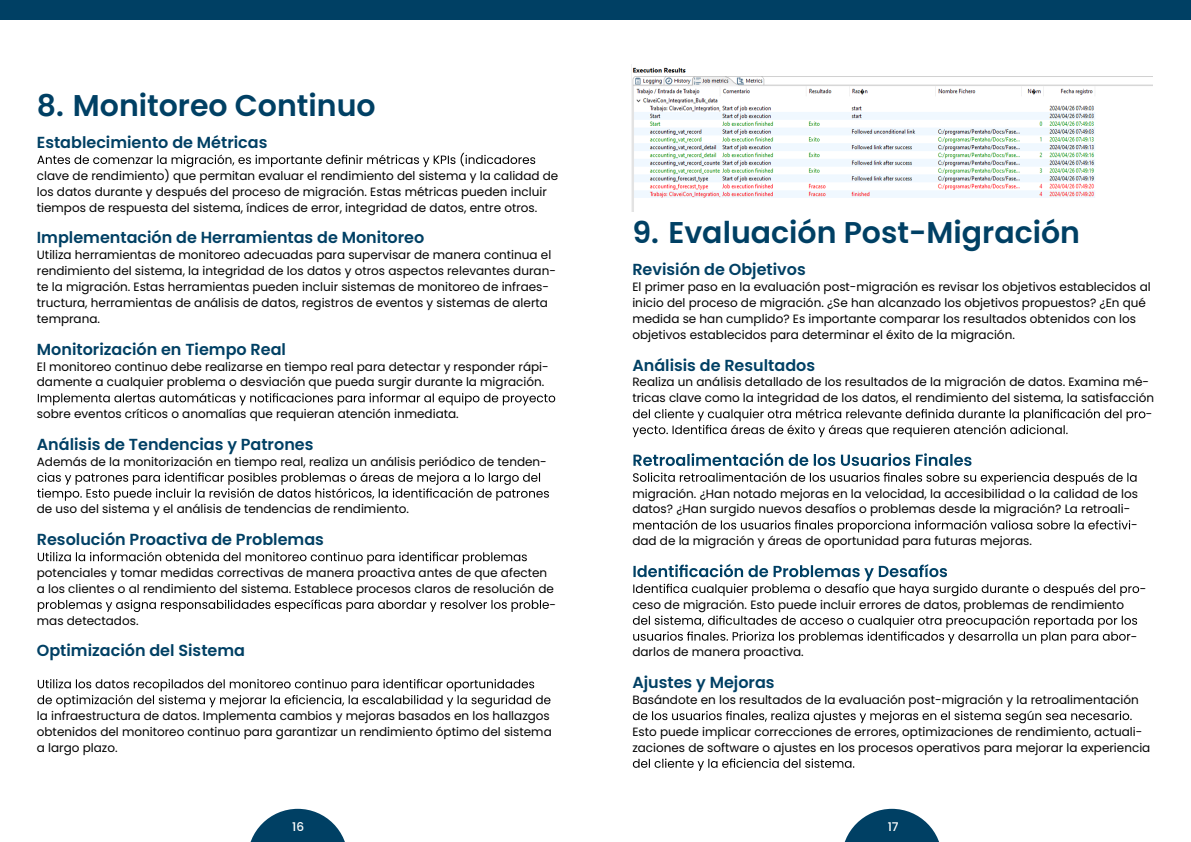
<style>
.page{position:relative;width:1191px;height:842px;background:#fff}
.page>*{position:absolute;margin:0;border:0;box-sizing:border-box;transform-origin:0 0}
.t1{font:600 30px "Poppins";color:#004064}
.t2{font:600 16px "Poppins";color:#004064}
.t3{font:12px/15.9px "Poppins";color:#000}
.t4{font:500 12px "Poppins";color:#fff}
</style>
<div class="page">
<svg style="left:844px;top:809px;width:95px;height:33px"></svg>
<svg style="left:250px;top:809px;width:95px;height:33px"></svg>
<div style="left:595px;top:0;width:596px;height:19px;background:#004064"></div>
<div style="left:0;top:0;width:595px;height:19px;background:#004064"></div>
<svg style="left:37px;top:153px;width:498px;height:14px"></svg>
<svg style="left:38px;top:393px;width:517px;height:12px"></svg>
<svg style="left:37px;top:472px;width:512px;height:29px"></svg>
<svg style="left:38px;top:552px;width:489px;height:12px"></svg>
<svg style="left:38px;top:599px;width:511px;height:13px"></svg>
<svg style="left:37px;top:679px;width:513px;height:28px"></svg>
<svg style="left:632px;top:409px;width:513px;height:28px"></svg>
<svg style="left:633px;top:453px;width:338px;height:13px"></svg>
<svg style="left:633px;top:472px;width:503px;height:13px"></svg>
<svg style="left:633px;top:520px;width:497px;height:12px"></svg>
<svg style="left:633px;top:564px;width:506px;height:32px"></svg>
<svg style="left:633px;top:615px;width:504px;height:29px"></svg>
<svg style="left:633px;top:711px;width:498px;height:12px"></svg>
<svg style="left:633px;top:758px;width:221px;height:13px"></svg>
<img style="left:631px;top:64px;width:521px;height:148px">
<h1 class="t1" style="left:37px;top:88px;width:340px">8. Monitoreo Continuo</h1>
<h2 class="t2" style="left:37px;top:133px;width:232px">Establecimiento de Métricas</h2>
<p class="t3" style="left:37px;top:168px;width:523px">clave de rendimiento) que permitan evaluar el rendimiento del sistema y la calidad de los datos durante y después del proceso de migración. Estas métricas pueden incluir tiempos de respuesta del sistema, índices de error, integridad de datos, entre otros.</p>
<h2 class="t2" style="left:37px;top:228px;width:389px">Implementación de Herramientas de Monitoreo</h2>
<p class="t3" style="left:37px;top:247px;width:520px">Utiliza herramientas de monitoreo adecuadas para supervisar de manera continua el rendimiento del sistema, la integridad de los datos y otros aspectos relevantes duran&shy;te la migración. Estas herramientas pueden incluir sistemas de monitoreo de infraes&shy;tructura, herramientas de análisis de datos, registros de eventos y sistemas de alerta temprana.</p>
<h2 class="t2" style="left:37px;top:340px;width:251px">Monitorización en Tiempo Real</h2>
<p class="t3" style="left:37px;top:358px;width:513px">El monitoreo continuo debe realizarse en tiempo real para detectar y responder rápi&shy;damente a cualquier problema o desviación que pueda surgir durante la migración.</p>
<p class="t3" style="left:37px;top:406px;width:423px">sobre eventos críticos o anomalías que requieran atención inmediata.</p>
<h2 class="t2" style="left:37px;top:435px;width:278px">Análisis de Tendencias y Patrones</h2>
<p class="t3" style="left:37px;top:454px;width:511px">Además de la monitorización en tiempo real, realiza un análisis periódico de tenden-</p>
<p class="t3" style="left:37px;top:501px;width:374px">de uso del sistema y el análisis de tendencias de rendimiento.</p>
<h2 class="t2" style="left:37px;top:530px;width:288px">Resolución Proactiva de Problemas</h2>
<p class="t3" style="left:37px;top:565px;width:512px">potenciales y tomar medidas correctivas de manera proactiva antes de que afecten</p>
<p class="t3" style="left:37px;top:581px;width:518px">a los clientes o al rendimiento del sistema. Establece procesos claros de resolución de</p>
<p class="t3" style="left:549px;top:597px;width:8px">-</p>
<p class="t3" style="left:37px;top:613px;width:103px">mas detectados.</p>
<h2 class="t2" style="left:37px;top:642px;width:210px">Optimización del Sistema</h2>
<p class="t3" style="left:37px;top:708px;width:516px">la infraestructura de datos. Implementa cambios y mejoras basados en los hallazgos obtenidos del monitoreo continuo para garantizar un rendimiento óptimo del sistema a largo plazo.</p>
<h1 class="t1" style="left:632px;top:215px;width:449px">9. Evaluación Post-Migración</h1>
<h2 class="t2" style="left:632px;top:260px;width:175px">Revisión de Objetivos</h2>
<p class="t3" style="left:632px;top:279px;width:520px">El primer paso en la evaluación post-migración es revisar los objetivos establecidos al inicio del proceso de migración. ¿Se han alcanzado los objetivos propuestos? ¿En qué medida se han cumplido? Es importante comparar los resultados obtenidos con los objetivos establecidos para determinar el éxito de la migración.</p>
<h2 class="t2" style="left:632px;top:356px;width:184px">Análisis de Resultados</h2>
<p class="t3" style="left:632px;top:374px;width:518px">Realiza un análisis detallado de los resultados de la migración de datos. Examina mé-</p>
<p class="t3" style="left:632px;top:390px;width:523px">tricas clave como la integridad de los datos, el rendimiento del sistema, la satisfacción</p>
<p class="t3" style="left:1146px;top:406px;width:8px">-</p>
<p class="t3" style="left:632px;top:485px;width:507px">migración. ¿Han notado mejoras en la velocidad, la accesibilidad o la calidad de los</p>
<p class="t3" style="left:632px;top:501px;width:499px">datos? ¿Han surgido nuevos desafíos o problemas desde la migración? La retroali-</p>
<p class="t3" style="left:1131px;top:517px;width:8px">-</p>
<p class="t3" style="left:632px;top:533px;width:401px">dad de la migración y áreas de oportunidad para futuras mejoras.</p>
<p class="t3" style="left:632px;top:597px;width:493px">ceso de migración. Esto puede incluir errores de datos, problemas de rendimiento</p>
<p class="t3" style="left:1139px;top:581px;width:8px">-</p>
<p class="t3" style="left:1130px;top:628px;width:8px">-</p>
<p class="t3" style="left:632px;top:644px;width:173px">darlos de manera proactiva.</p>
<h2 class="t2" style="left:632px;top:673px;width:144px">Ajustes y Mejoras</h2>
<p class="t3" style="left:632px;top:692px;width:508px">Basándote en los resultados de la evaluación post-migración y la retroalimentación</p>
<p class="t3" style="left:632px;top:724px;width:519px">Esto puede implicar correcciones de errores, optimizaciones de rendimiento, actuali&shy;zaciones de software o ajustes en los procesos operativos para mejorar la experiencia</p>
<p class="t4" style="left:292px;top:820px;width:13px">16</p>
<p class="t4" style="left:887px;top:820px;width:12px">17</p>
</div>
